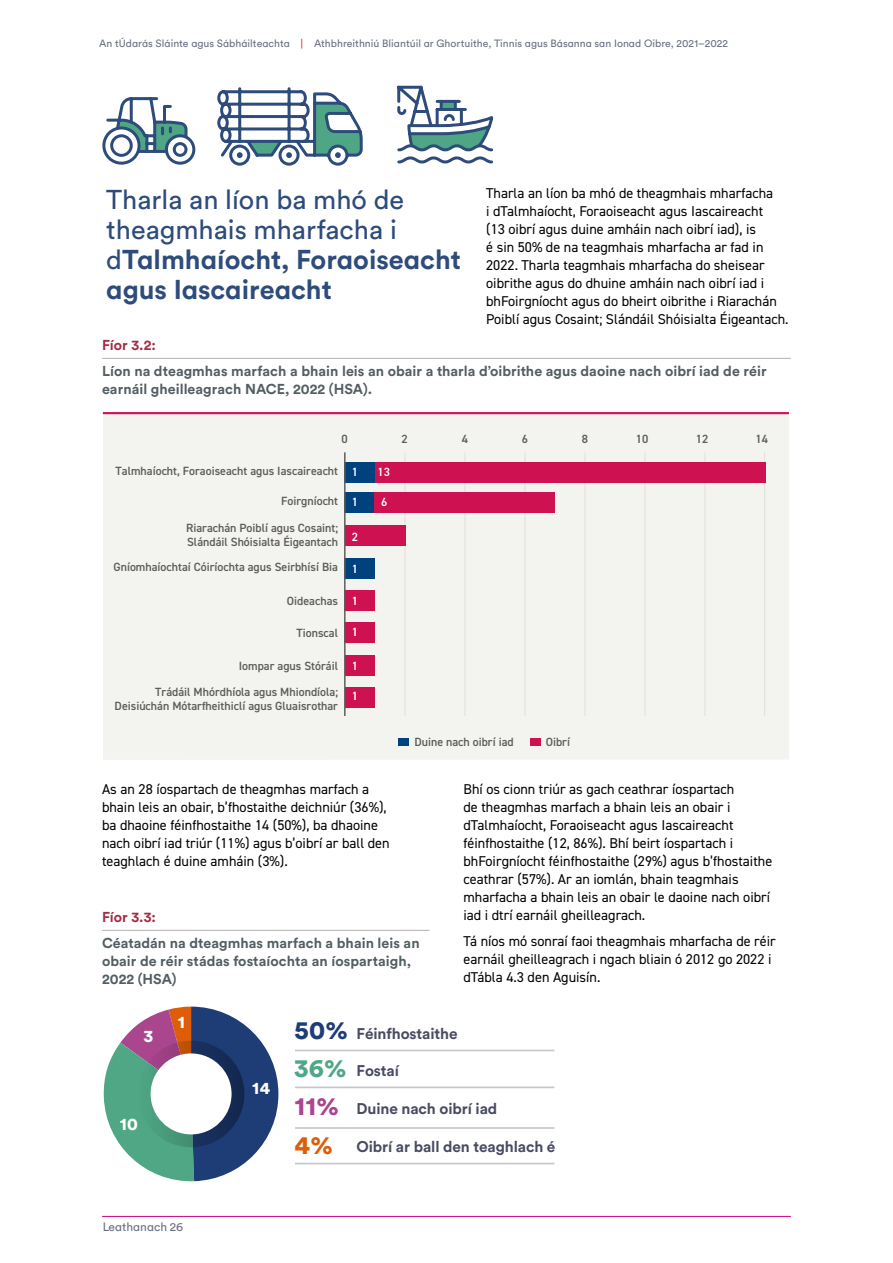
<style>
.page{position:relative;width:893px;height:1263px;background:#fff}
.page>*{position:absolute;margin:0;border:0;box-sizing:border-box;transform-origin:0 0}
.Main_head{font:27px/30px "Circular Std";color:#2d4b7b}
.t1{font:900 25.65px/38.4px "Circular Std";color:#1e3c75}
.t2{font:900 17.1px "Circular Std";color:#fff}
.t3{font:700 15.45px "Circular Std";letter-spacing:-.005em;color:#494b62}
.HSA_body{font:14.25px/18px "DIN2014";color:#000}
.table_title{font:700 14.25px/18px "Circular Std";letter-spacing:.005em;color:#535e63}
.table_number{font:700 14.25px "Circular Std";letter-spacing:.005em;color:#a62c46}
.t4{font:600 12px/14.4px "DIN2014";color:#5f5d5b}
.t5{font:12px "VM Circular Chat";letter-spacing:.005em;color:#697080}
.t6{font:600 12px "DIN2014";color:#fff}
.t7{font:10.5px "VM Circular Chat";letter-spacing:.005em;color:#697080}
.s1{color:#d22d59}
.s2{font-family:"VM Circular Shout";font-weight:700}
.s3{color:#4fa786}
.s4{color:#a9468e}
.s5{color:#dd5d08}
</style>
<div class="page">
<hr style="left:102px;top:1216px;width:689px;height:1px;background:#c7027f">
<div style="left:103px;top:414px;width:686px;height:346px;background:#f3f3f0"></div>
<hr style="left:103px;top:412px;width:686px;height:2px;background:#ce1150">
<hr style="left:405px;top:452px;width:1px;height:264px;background:#e1dfdf">
<hr style="left:465px;top:452px;width:1px;height:264px;background:#e1dfdf">
<hr style="left:525px;top:452px;width:1px;height:264px;background:#e1dfdf">
<hr style="left:585px;top:452px;width:1px;height:264px;background:#e1dfdf">
<hr style="left:764px;top:452px;width:1px;height:264px;background:#e1dfdf">
<hr style="left:645px;top:452px;width:1px;height:264px;background:#e1dfdf">
<hr style="left:705px;top:452px;width:1px;height:264px;background:#e1dfdf">
<div style="left:345px;top:655px;width:30px;height:21px;background:#ce1150"></div>
<div style="left:345px;top:623px;width:30px;height:20px;background:#ce1150"></div>
<div style="left:345px;top:590px;width:30px;height:21px;background:#ce1150"></div>
<div style="left:345px;top:557px;width:30px;height:21px;background:#00427e"></div>
<div style="left:345px;top:526px;width:60px;height:20px;background:#ce1150"></div>
<div style="left:345px;top:493px;width:30px;height:20px;background:#00427e"></div>
<div style="left:375px;top:493px;width:180px;height:20px;background:#ce1150"></div>
<div style="left:345px;top:462px;width:30px;height:20px;background:#00427e"></div>
<div style="left:375px;top:462px;width:390px;height:20px;background:#ce1150"></div>
<div style="left:345px;top:687px;width:30px;height:21px;background:#ce1150"></div>
<div style="left:398px;top:738px;width:10px;height:8px;background:#00427e"></div>
<div style="left:530px;top:738px;width:11px;height:8px;background:#ce1150"></div>
<hr style="left:344px;top:452px;width:2px;height:264px;background:#5f5d5b">
<hr style="left:102px;top:358px;width:689px;height:1px;background:#b3b2b2">
<hr style="left:295px;top:1049px;width:259px;height:2px;background:#c8c8c8">
<hr style="left:295px;top:1086px;width:259px;height:2px;background:#c8c8c8">
<hr style="left:295px;top:1127px;width:259px;height:2px;background:#c8c8c8">
<hr style="left:295px;top:1163px;width:259px;height:1px;background:#c8c8c8">
<svg style="left:103px;top:1006px;width:175px;height:176px"></svg>
<svg style="left:138px;top:1041px;width:106px;height:106px"></svg>
<div style="left:151px;top:1053px;width:81px;height:81px;background:#fff;border-radius:50%"></div>
<hr style="left:102px;top:930px;width:327px;height:1px;background:#b3b2b2">
<svg style="left:102px;top:85px;width:392px;height:81px"></svg>
<p class="t7" style="left:99px;top:36px;width:630px">An tÚdarás Sláinte agus Sábháilteachta <span class="s1">|</span> Athbhreithniú Bliantúil ar Ghortuithe, Tinnis agus Básanna san Ionad Oibre, 2021–2022</p>
<p class="Main_head" style="left:106px;top:184px;width:356px">Tharla an líon ba mhó de theagmhais mharfacha i d<span class="s2">Talmhaíocht, Foraoiseacht agus Iascaireacht</span></p>
<p class="HSA_body" style="left:486px;top:184px;width:304px">Tharla an líon ba mhó de theagmhais mharfacha<br>i dTalmhaíocht, Foraoiseacht agus Iascaireacht<br>(13 oibrí agus duine amháin nach oibrí iad), is<br>é sin 50% de na teagmhais mharfacha ar fad in 2022. Tharla teagmhais mharfacha do sheisear oibrithe agus do dhuine amháin nach oibrí iad i bhFoirgníocht agus do bheirt oibrithe i Riarachán Poiblí agus Cosaint; Slándáil Shóisialta Éigeantach.</p>
<p class="table_number" style="left:102px;top:335px;width:55px">Fíor 3.2:</p>
<p class="table_title" style="left:102px;top:362px;width:666px">Líon na dteagmhas marfach a bhain leis an obair a tharla d’oibrithe agus daoine nach oibrí iad de réir earnáil gheilleagrach NACE, 2022 (HSA).</p>
<p class="t4" style="left:342px;top:431px;width:8px">0</p>
<p class="t4" style="left:402px;top:431px;width:8px">2</p>
<p class="t4" style="left:462px;top:431px;width:8px">4</p>
<p class="t4" style="left:522px;top:431px;width:8px">6</p>
<p class="t4" style="left:582px;top:431px;width:8px">8</p>
<p class="t4" style="left:636px;top:431px;width:14px">10</p>
<p class="t4" style="left:696px;top:431px;width:14px">12</p>
<p class="t4" style="left:756px;top:431px;width:14px">14</p>
<p class="t4" style="left:116px;top:463px;width:224px">Talmhaíocht, Foraoiseacht agus Iascaireacht</p>
<p class="t4" style="left:281px;top:494px;width:58px">Foirgníocht</p>
<p class="t4" style="left:186px;top:520px;width:154px">Riarachán Poiblí agus Cosaint;<br>Slándáil Shóisialta Éigeantach</p>
<p class="t4" style="left:113px;top:560px;width:226px">Gníomhaíochtaí Cóiríochta agus Seirbhísí Bia</p>
<p class="t4" style="left:287px;top:593px;width:53px">Oideachas</p>
<p class="t4" style="left:297px;top:626px;width:43px">Tionscal</p>
<p class="t4" style="left:239px;top:658px;width:101px">Iompar agus Stóráil</p>
<p class="t4" style="left:115px;top:684px;width:225px;text-align:right">Trádáil Mhórdhíola agus Mhiondíola;<br>Deisiúchán Mótarfheithiclí agus Gluaisrothar</p>
<p class="t6" style="left:352px;top:464px;width:8px">1</p>
<p class="t6" style="left:378px;top:464px;width:14px">13</p>
<p class="t6" style="left:352px;top:494px;width:8px">1</p>
<p class="t6" style="left:381px;top:494px;width:8px">6</p>
<p class="t6" style="left:352px;top:528px;width:8px">2</p>
<p class="t6" style="left:352px;top:561px;width:8px">1</p>
<p class="t6" style="left:352px;top:593px;width:8px">1</p>
<p class="t6" style="left:352px;top:624px;width:8px">1</p>
<p class="t6" style="left:352px;top:658px;width:8px">1</p>
<p class="t6" style="left:352px;top:688px;width:8px">1</p>
<p class="t4" style="left:414px;top:735px;width:101px">Duine nach oibrí iad</p>
<p class="t4" style="left:546px;top:735px;width:26px">Oibrí</p>
<p class="HSA_body" style="left:102px;top:779px;width:289px">As an 28 íospartach de theagmhas marfach a bhain leis an obair, b’fhostaithe deichniúr (36%), ba dhaoine féinfhostaithe 14 (50%), ba dhaoine nach oibrí iad triúr (11%) agus b’oibrí ar ball den teaghlach é duine amháin (3%).</p>
<p class="table_number" style="left:102px;top:907px;width:55px">Fíor 3.3:</p>
<p class="table_title" style="left:102px;top:934px;width:319px">Céatadán na dteagmhas marfach a bhain leis an obair de réir stádas fostaíochta an íospartaigh,<br>2022 (HSA)</p>
<p class="HSA_body" style="left:463px;top:779px;width:310px">Bhí os cionn triúr as gach ceathrar íospartach<br>de theagmhas marfach a bhain leis an obair i dTalmhaíocht, Foraoiseacht agus Iascaireacht féinfhostaithe (12, 86%). Bhí beirt íospartach i bhFoirgníocht féinfhostaithe (29%) agus b’fhostaithe ceathrar (57%). Ar an iomlán, bhain teagmhais mharfacha a bhain leis an obair le daoine nach oibrí iad i dtrí earnáil gheilleagrach.</p>
<p class="HSA_body" style="left:463px;top:932px;width:314px">Tá níos mó sonraí faoi theagmhais mharfacha de réir earnáil gheilleagrach i ngach bliain ó 2012 go 2022 i dTábla 4.3 den Aguisín.</p>
<p class="t2" style="left:144px;top:1024px;width:11px">3</p>
<p class="t2" style="left:178px;top:1010px;width:9px">1</p>
<p class="t2" style="left:120px;top:1113px;width:20px">10</p>
<p class="t5" style="left:102px;top:1219px;width:83px">Leathanach 26</p>
<p class="t2" style="left:252px;top:1076px;width:19px">14</p>
<p class="t1" style="left:294px;top:1010px;width:55px">50%<br><span class="s3">36%<br></span><span class="s4">11%<br></span><span class="s5">4%</span></p>
<p class="t3" style="left:356px;top:1023px;width:103px">Féinfhostaithe</p>
<p class="t3" style="left:356px;top:1061px;width:44px">Fostaí</p>
<p class="t3" style="left:356px;top:1098px;width:142px">Duine nach oibrí iad</p>
<p class="t3" style="left:356px;top:1136px;width:200px">Oibrí ar ball den teaghlach é</p>
</div>
